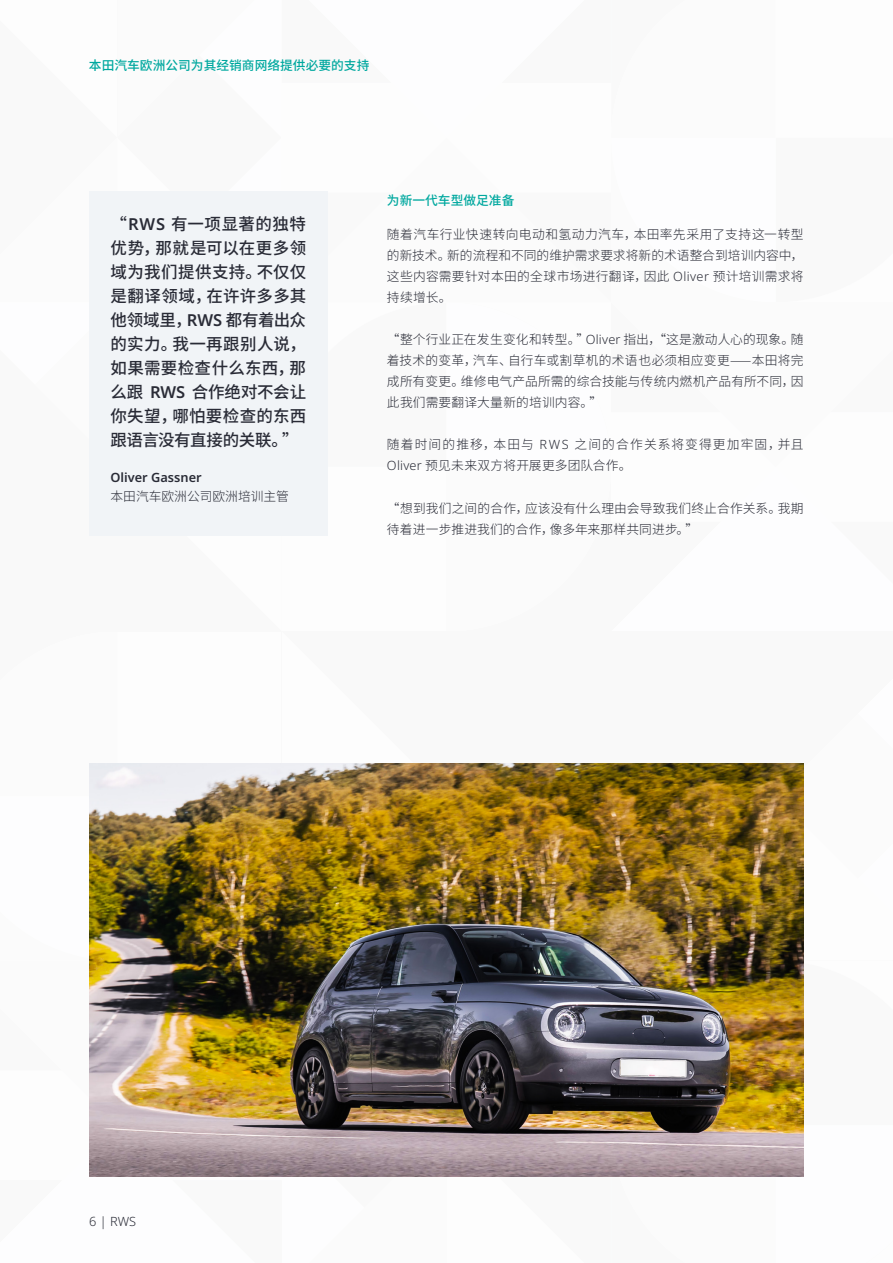
<style>
.page{position:relative;width:893px;height:1263px;background:#fff}
.page>*{position:absolute;margin:0;border:0;box-sizing:border-box;transform-origin:0 0}
.t1{font:500 16.5px/24px "Noto Sans CJ Ksc";letter-spacing:.01em;color:#292b36;text-align:justify}
.t2{font:300 12.75px/21px "Noto Sans CJ Ksc";letter-spacing:.015em;color:#292b36;text-align:justify}
.t3{font:300 12.75px/21px "Noto Sans CJ Ksc";letter-spacing:.08em;color:#292b36}
.t4{font:500 12.75px "Noto Sans CJ Ksc";color:#00a89f}
.t5{font:600 12.75px "Noto Sans";color:#292b36}
.t6{font:300 12.75px "Noto Sans";color:#292b36}
.s1{font-family:"Noto Sans";font-weight:600}
.s2{font-family:"Noto Sans"}
</style>
<div class="page">
<img style="left:89px;top:763px;width:715px;height:414px">
<div style="left:89px;top:191px;width:238px;height:345px;background:#f1f4f7"></div>
<p class="t4" style="left:89px;top:58px;width:282px">本田汽车欧洲公司为其经销商网络提供必要的支持</p>
<p class="t1" style="left:111px;top:213px;width:197px">“<span class="s1">RWS</span> 有一项显著的独特优势，那就是可以在更多领域为我们提供支持。不仅仅是翻译领域，在许许多多其他领域里，<span class="s1">RWS</span> 都有着出众的实力。我一再跟别人说，如果需要检查什么东西，那么跟 <span class="s1">RWS</span> 合作绝对不会让你失望，哪怕要检查的东西跟语言没有直接的关联。”</p>
<p class="t5" style="left:111px;top:468px;width:93px">Oliver Gassner</p>
<p class="t2" style="left:111px;top:486px;width:180px">本田汽车欧洲公司欧洲培训主管</p>
<p class="t4" style="left:387px;top:193px;width:129px">为新一代车型做足准备</p>
<p class="t2" style="left:387px;top:224px;width:418px">随着汽车行业快速转向电动和氢动力汽车，本田率先采用了支持这一转型的新技术。新的流程和不同的维护需求要求将新的术语整合到培训内容中，这些内容需要针对本田的全球市场进行翻译，因此 <span class="s2">Oliver</span> 预计培训需求将持续增长。</p>
<p class="t2" style="left:387px;top:329px;width:418px">“整个行业正在发生变化和转型。”<span class="s2">Oliver</span> 指出，“这是激动人心的现象。随着技术的变革，汽车、自行车或割草机的术语也必须相应变更——本田将完成所有变更。维修电气产品所需的综合技能与传统内燃机产品有所不同，因此我们需要翻译大量新的培训内容。”</p>
<p class="t3" style="left:387px;top:434px;width:418px">随着时间的推移，本田与 <span class="s2">RWS</span> 之间的合作关系将变得更加牢固，并且<br><span class="s2">Oliver</span> 预见未来双方将开展更多团队合作。</p>
<p class="t2" style="left:387px;top:498px;width:418px">“想到我们之间的合作，应该没有什么理由会导致我们终止合作关系。我期待着进一步推进我们的合作，像多年来那样共同进步。”</p>
<p class="t6" style="left:89px;top:1212px;width:48px">6 | RWS</p>
</div>
